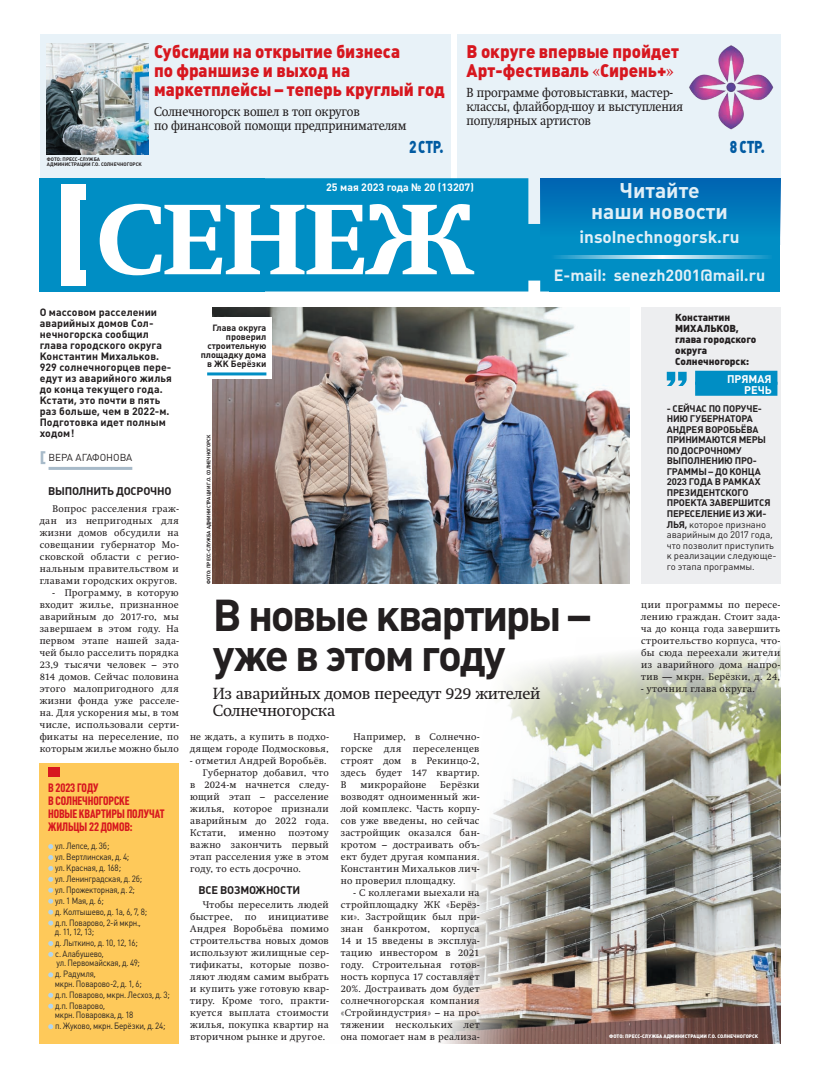
<style>
.page{position:relative;width:820px;height:1078px;background:#fff}
.page>*{position:absolute;margin:0;border:0;box-sizing:border-box;transform-origin:0 0}
.t1{font:97px "Swift Extra Bold C";letter-spacing:-.02em;color:#fff}
.t2{font:700 44px/40px "Plumb";letter-spacing:-.045em;color:#231f20}
.t3{font:700 21px/21px "Plumb";color:#e1eff7;text-align:center}
.t4{font:18px/19px "Plumb Black C";letter-spacing:-.005em;color:#d7171f;scale:.94 1}
.t5{font:700 17px "Plumb";color:#e1eff7}
.t6{font:900 17px "Plumb";letter-spacing:-.025em;color:#015ba2;scale:.79 1}
.t7{font:16px/17px "Swift C";letter-spacing:-.01em;color:#231f20}
.t8{font:700 16px "Plumb";color:#e1eff7}
.t9{font:13px/14px "Swift C";letter-spacing:-.01em;color:#231f20;scale:.92 1}
.t10{font:700 12px/13px "Plumb Condensed";letter-spacing:-.005em;color:#d7171f}
.t11{font:700 11px "Plumb";letter-spacing:-.025em;color:#231f20}
.t12{font:700 11px/11px "Plumb";color:#fff;text-align:right}
.t13{font:700 10.6px "Plumb";color:#fff}
.t14{font:700 10.5px/11px "Plumb";letter-spacing:.01em;color:#231f20}
.t15{font:10px/11px "Plumb Black C";letter-spacing:-.005em;color:#231f20}
.t16{font:10px "Plumb";color:#231f20}
.t17{font:9.6px/12px "Swift C";letter-spacing:.035em;color:#231f20;text-align:justify}
.t18{font:700 9.5px/10.5px "Plumb";letter-spacing:-.02em;color:#231f20}
.t19{font:9px/10.9px "Plumb";letter-spacing:-.025em;color:#231f20;scale:.89 1}
.t20{font:700 9px/9px "Plumb";color:#231f20;text-align:right}
.t21{font:700 5px/5px "Plumb";color:#231f20}
.t22{font:900 5px "Plumb";color:#fff}
.s1{font-family:"PT Serif"}
.s2{font-weight:900;font-size:15px;color:#a7bac9}
.s3{font-weight:400}
</style>
<div class="page">
<img style="left:442px;top:641px;width:338px;height:402px">
<img style="left:213px;top:307px;width:416px;height:276px">
<div style="left:456px;top:34px;width:324px;height:210px;background:#e8f2f8"></div>
<div style="left:40px;top:34px;width:410px;height:187px;background:#e8f2f8"></div>
<div style="left:549px;top:178px;width:231px;height:113px;background:#008ec4"></div>
<div style="left:40px;top:178px;width:225px;height:113px;background:#008ec4"></div>
<div style="left:265px;top:178px;width:470px;height:113px;background:#008ec4"></div>
<div style="left:539px;top:178px;width:240px;height:59px;background:linear-gradient(to bottom,#0062b1,#008cc3)"></div>
<hr style="left:549px;top:256px;width:223px;height:3px;background:#fff">
<div style="left:62px;top:184px;width:18px;height:102px;background:#fff"></div>
<div style="left:67px;top:184px;width:19px;height:15px;background:#fff"></div>
<div style="left:67px;top:271px;width:19px;height:15px;background:#fff"></div>
<img style="left:47px;top:44px;width:101px;height:110px">
<hr style="left:49px;top:467px;width:83px;height:3px;background:#a7bac9">
<div style="left:641px;top:307px;width:139px;height:276px;background:#edeef0"></div>
<div style="left:694px;top:370px;width:83px;height:14px;background:#008ec4"></div>
<div style="left:694px;top:381px;width:83px;height:14px;background:#008ec4"></div>
<svg style="left:666px;top:372px;width:20px;height:14px"></svg>
<div style="left:40px;top:763px;width:139px;height:280px;background:#fec95a"></div>
<div style="left:48px;top:766px;width:12px;height:10px;background:#d7171f"></div>
<svg style="left:48px;top:844px;width:5px;height:4px"></svg>
<svg style="left:48px;top:855px;width:5px;height:4px"></svg>
<svg style="left:48px;top:866px;width:5px;height:4px"></svg>
<svg style="left:48px;top:876px;width:5px;height:5px"></svg>
<svg style="left:48px;top:887px;width:5px;height:5px"></svg>
<svg style="left:48px;top:898px;width:5px;height:5px"></svg>
<svg style="left:48px;top:909px;width:5px;height:5px"></svg>
<svg style="left:48px;top:920px;width:5px;height:5px"></svg>
<svg style="left:48px;top:941px;width:5px;height:4px"></svg>
<svg style="left:48px;top:952px;width:5px;height:4px"></svg>
<svg style="left:48px;top:972px;width:5px;height:5px"></svg>
<svg style="left:48px;top:992px;width:5px;height:5px"></svg>
<svg style="left:48px;top:1003px;width:5px;height:5px"></svg>
<svg style="left:48px;top:1024px;width:5px;height:4px"></svg>
<div style="left:190px;top:318px;width:82px;height:61px;background:#fff"></div>
<hr style="left:207px;top:372px;width:59px;height:3px;background:#008ec4">
<img style="left:689px;top:45px;width:85px;height:85px">
<p class="t21" style="left:47px;top:157px;width:96px">ФОТО: ПРЕСС-СЛУЖБА<br>АДМИНИСТРАЦИИ Г.О. СОЛНЕЧНОГОРСК</p>
<p class="t4" style="left:154px;top:42px;width:310px">Субсидии на открытие бизнеса<br>по франшизе и выход на маркетплейсы – теперь круглый год</p>
<p class="t9" style="left:154px;top:104px;width:276px">Солнечногорск вошел в топ округов<br>по финансовой помощи предпринимателям</p>
<p class="t6" style="left:409px;top:137px;width:45px">2 СТР.</p>
<p class="t4" style="left:466px;top:42px;width:227px">В округе впервые пройдет<br>Арт-фестиваль <span class="s1">«</span>Сирень+<span class="s1">»</span></p>
<p class="t9" style="left:466px;top:85px;width:237px">В программе фотовыставки, мастер&shy;классы, флайборд-шоу и выступления популярных артистов</p>
<p class="t6" style="left:729px;top:137px;width:46px">8 СТР.</p>
<p class="t13" style="left:326px;top:181px;width:149px">25 мая 2023 года № 20 (13207)</p>
<p class="t3" style="left:591px;top:180px;width:138px">Читайте наши новости</p>
<p class="t5" style="left:579px;top:227px;width:161px">insolnechnogorsk.ru</p>
<p class="t1" style="left:96px;top:182px;width:378px">СЕНЕЖ</p>
<p class="t8" style="left:553px;top:266px;width:213px">E-mail: senezh2001@mail.ru</p>
<p class="t14" style="left:40px;top:306px;width:133px">О массовом расселении аварийных домов Сол&shy;нечногорска сообщил глава городского округа<br>Константин Михальков.<br>929 солнечногорцев пере&shy;едут из аварийного жилья до конца текущего года.<br>Кстати, это почти в пять раз больше, чем в 2022-м.<br>Подготовка идет полным ходом!</p>
<p class="t16" style="left:40px;top:452px;width:94px"><span class="s2">[</span> ВЕРА АГАФОНОВА</p>
<p class="t11" style="left:48px;top:484px;width:125px">ВЫПОЛНИТЬ ДОСРОЧНО</p>
<p class="t17" style="left:40px;top:502px;width:140px;text-indent:13px">Вопрос расселения граж&shy;дан из непригодных для жизни домов обсудили на совещании губернатор Мо&shy;сковской области с регио&shy;нальным правительством и главами городских округов.</p>
<p class="t17" style="left:40px;top:586px;width:140px;text-indent:13px">- Программу, в которую входит жилье, признанное аварийным до 2017-го, мы завершаем в этом году. На первом этапе нашей зада&shy;чей было расселить порядка 23,9 тысячи человек – это 814 домов. Сейчас половина этого малопригодного для жизни фонда уже расселе&shy;на. Для ускорения мы, в том числе, использовали серти&shy;фикаты на переселение, по которым жилье можно было</p>
<p class="t2" style="left:213px;top:595px;width:379px">В новые квартиры – уже в этом году</p>
<p class="t20" style="left:201px;top:323px;width:67px">Глава округа проверил строительную площадку дома в ЖК Берёзки</p>
<p class="t21" style="left:206px;top:583px;width:151px;rotate:-90deg">ФОТО: ПРЕСС-СЛУЖБА АДМИНИСТРАЦИИ Г.О. СОЛНЕЧНОГОРСК</p>
<p class="t7" style="left:213px;top:685px;width:329px">Из аварийных домов переедут 929 жителей<br>Солнечногорска</p>
<p class="t17" style="left:340px;top:730px;width:140px;text-indent:13px">Например, в Солнечно&shy;горске для переселенцев строят дом в Рекинцо-2, здесь будет 147 квартир.<br>В</p>
<p class="t17" style="left:190px;top:730px;width:140px">не ждать, а купить в подхо&shy;дящем городе Подмосковья,</p>
<p class="t17" style="left:190px;top:754px;width:138px">- отметил Андрей Воробьёв.</p>
<p class="t17" style="left:203px;top:766px;width:127px">Губернатор добавил, что</p>
<p class="t17" style="left:190px;top:778px;width:140px">в 2024-м начнется следу-</p>
<p class="t17" style="left:190px;top:790px;width:140px">ющий этап – расселение</p>
<p class="t17" style="left:190px;top:802px;width:140px">жилья, которое признали</p>
<p class="t17" style="left:190px;top:814px;width:140px">аварийным до 2022 года.</p>
<p class="t17" style="left:190px;top:826px;width:38px">Кстати,</p>
<p class="t17" style="left:239px;top:826px;width:39px">именно</p>
<p class="t17" style="left:360px;top:778px;width:68px">микрорайоне</p>
<p class="t17" style="left:340px;top:778px;width:140px;text-indent:99px">Берёзки возводят одноименный жи&shy;лой комплекс. Часть корпу&shy;сов уже введены, но сейчас застройщик оказался бан&shy;кротом – достраивать объ&shy;ект будет другая компания.<br>Константин Михальков лич&shy;но проверил площадку.</p>
<p class="t17" style="left:340px;top:886px;width:140px;text-indent:13px">- С коллегами выехали на стройплощадку ЖК «Берёз&shy;ки». Застройщик был при&shy;знан банкротом, корпуса 14 и 15 введены в эксплуа&shy;тацию инвестором в 2021 году. Строительная готов&shy;ность корпуса 17 составляет 20%. Достраивать дом будет солнечногорская компания «Стройиндустрия» – на про&shy;тяжении нескольких лет она помогает нам в реализа-</p>
<p class="t10" style="left:48px;top:781px;width:118px">В 2023 ГОДУ<br>В СОЛНЕЧНОГОРСКЕ<br>НОВЫЕ КВАРТИРЫ ПОЛУЧАТ<br>ЖИЛЬЦЫ 22 ДОМОВ:</p>
<p class="t19" style="left:55px;top:840px;width:105px">ул. Лепсе, д. 3б;<br>ул. Вертлинская, д. 4;<br>ул. Красная, д. 168;<br>ул. Ленинградская, д. 2б; ул. Прожекторная, д. 2;<br>ул. 1 Мая, д. 6;<br>д. Колтышево, д. 1а, 6, 7, 8; д.п. Поварово, 2-й мкрн.,</p>
<p class="t19" style="left:55px;top:926px;width:95px">д. 11, 12, 13;<br>д. Лыткино, д. 10, 12, 16; с. Алабушево,</p>
<p class="t19" style="left:55px;top:957px;width:96px">ул. Первомайская, д. 49; д. Радумля,</p>
<p class="t19" style="left:55px;top:977px;width:130px">мкрн. Поварово-2, д. 1, 6;<br>д.п. Поварово, мкрн. Лесхоз, д. 3; д.п. Поварово,</p>
<p class="t19" style="left:55px;top:1009px;width:126px">мкрн. Поваровка, д. 18<br>п. Жуково, мкрн. Берёзки, д. 24;</p>
<p class="t17" style="left:190px;top:826px;width:140px;text-indent:98px">поэтому важно закончить первый этап расселения уже в этом году, то есть досрочно.</p>
<p class="t11" style="left:198px;top:883px;width:103px">ВСЕ ВОЗМОЖНОСТИ</p>
<p class="t17" style="left:190px;top:898px;width:140px;text-indent:13px">Чтобы переселить людей быстрее,</p>
<p class="t17" style="left:190px;top:910px;width:140px;text-indent:78px">инициативе Андрея Воробьёва помимо строительства новых домов используют жилищные сер&shy;тификаты, которые позво&shy;ляют людям самим выбрать и купить уже готовую квар&shy;тиру. Кроме того, практи&shy;куется выплата стоимости жилья, покупка квартир на вторичном рынке и другое.</p>
<p class="t17" style="left:245px;top:910px;width:13px">по</p>
<p class="t15" style="left:675px;top:312px;width:83px">Константин<br>МИХАЛЬКОВ, глава городского округа<br>Солнечногорск:</p>
<p class="t12" style="left:726px;top:373px;width:46px">ПРЯМАЯ<br>РЕЧЬ</p>
<p class="t18" style="left:666px;top:403px;width:111px">- СЕЙЧАС ПО ПОРУЧЕ-<br>НИЮ ГУБЕРНАТОРА<br>АНДРЕЯ ВОРОБЬЁВА<br>ПРИНИМАЮТСЯ МЕРЫ<br>ПО ДОСРОЧНОМУ<br>ВЫПОЛНЕНИЮ ПРО-<br>ГРАММЫ – ДО КОНЦА<br>2023 ГОДА В РАМКАХ<br>ПРЕЗИДЕНТСКОГО<br>ПРОЕКТА ЗАВЕРШИТСЯ<br>ПЕРЕСЕЛЕНИЕ ИЗ ЖИ-<br>ЛЬЯ, <span class="s3">которое признано аварийным до 2017 года, что позволит приступить к реализации следующе&shy;го этапа программы.</span></p>
<p class="t17" style="left:641px;top:598px;width:140px">ции программы по пересе&shy;лению граждан. Стоит зада&shy;ча до конца года завершить строительство корпуса, что&shy;бы сюда переехали жители из аварийного дома напро&shy;тив — мкрн. Берёзки, д. 24,</p>
<p class="t17" style="left:641px;top:682px;width:115px">- уточнил глава округа.</p>
<p class="t22" style="left:609px;top:1032px;width:150px">ФОТО: ПРЕСС-СЛУЖБА АДМИНИСТРАЦИИ Г.О. СОЛНЕЧНОГОРСК</p>
</div>
